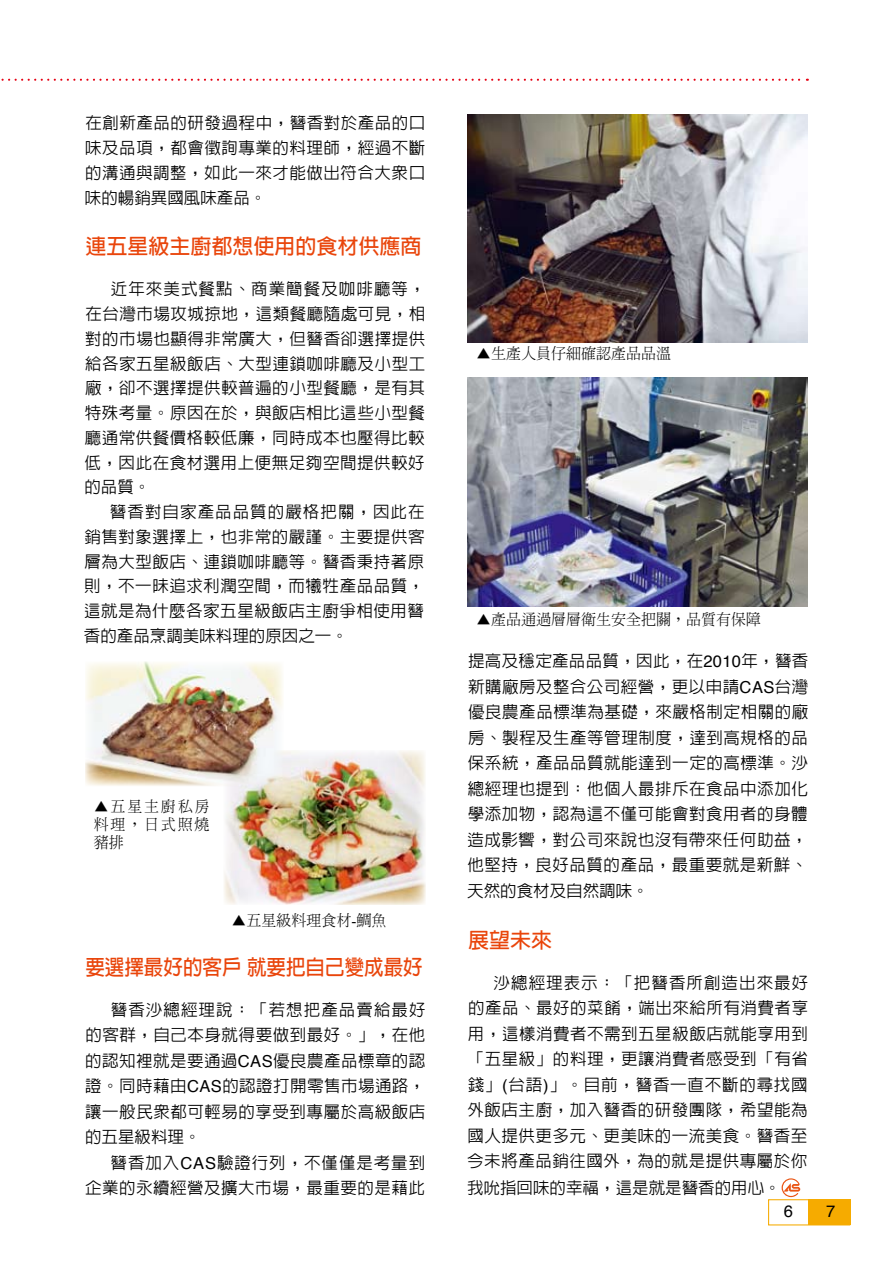
<style>
.page{position:relative;width:893px;height:1263px;background:#fff}
.page>*{position:absolute;margin:0;border:0;box-sizing:border-box;transform-origin:0 0}
.t1{font:700 21px "Lin Gothic";color:#e9450b}
.t2{font:700 21px "Lin Gothic";color:#e9450b;scale:.93 1}
.t3{font:500 16.5px/24.8px "Lin Gothic";letter-spacing:.03em;color:#000;text-align:justify}
.t4{font:16.5px "Helvetica";color:#000}
.t5{font:300 15px/18px "Inn Ming";color:#000;text-align:justify}
.s1{font-family:"Times New Roman";font-weight:400}
.s2{font-family:"Helvetica";font-weight:400}
</style>
<div class="page">
<div style="left:808px;top:1200px;width:42px;height:25px;background:#f6ab00"></div>
<div style="left:768px;top:1199px;width:82px;height:26px;border:1px solid #f6ab00"></div>
<svg style="left:782px;top:1178px;width:18px;height:19px"></svg>
<img style="left:467px;top:378px;width:341px;height:228px">
<img style="left:468px;top:115px;width:339px;height:227px">
<img style="left:224px;top:750px;width:202px;height:155px">
<img style="left:85px;top:662px;width:199px;height:124px">
<svg style="left:1px;top:79px;width:807px;height:2px"></svg>
<p class="t3" style="left:85px;top:111px;width:342px">在創新產品的研發過程中，簪香對於產品的口味及品項，都會徵詢專業的料理師，經過不斷的溝通與調整，如此一來才能做出符合大眾口味的暢銷異國風味產品。</p>
<p class="t1" style="left:85px;top:236px;width:337px">連五星級主廚都想使用的食材供應商</p>
<p class="t3" style="left:84px;top:277px;width:343px;text-indent:26px">近年來美式餐點、商業簡餐及咖啡廳等，在台灣市場攻城掠地，這類餐廳隨處可見，相對的市場也顯得非常廣大，但簪香卻選擇提供給各家五星級飯店、大型連鎖咖啡廳及小型工廠，卻不選擇提供較普遍的小型餐廳，是有其特殊考量。原因在於，與飯店相比這些小型餐廳通常供餐價格較低廉，同時成本也壓得比較低，因此在食材選用上便無足夠空間提供較好的品質。</p>
<p class="t3" style="left:84px;top:499px;width:342px;text-indent:26px">簪香對自家產品品質的嚴格把關，因此在銷售對象選擇上，也非常的嚴謹。主要提供客層為大型飯店、連鎖咖啡廳等。簪香秉持著原則，不一昧追求利潤空間，而犧牲產品品質，這就是為什麼各家五星級飯店主廚爭相使用簪香的產品烹調美味料理的原因之一。</p>
<p class="t5" style="left:94px;top:797px;width:117px">▲五星主廚私房料理，日式照燒豬排</p>
<p class="t5" style="left:232px;top:911px;width:156px">▲五星級料理食材<span class="s1">-</span>鯛魚</p>
<p class="t2" style="left:85px;top:957px;width:364px">要選擇最好的客戶就要把自己變成最好</p>
<p class="t3" style="left:85px;top:997px;width:342px;line-height:25.5px;text-indent:26px">簪香沙總經理說：「若想把產品賣給最好的客群，自己本身就得要做到最好。」，在他的認知裡就是要通過<span class="s2">CAS</span>優良農產品標章的認證。同時藉由<span class="s2">CAS</span>的認證打開零售市場通路，讓一般民眾都可輕易的享受到專屬於高級飯店的五星級料理。</p>
<p class="t3" style="left:85px;top:1150px;width:342px;line-height:25.5px;text-align:right">簪香加入<span class="s2">CAS</span>驗證行列，不僅僅是考量到<br>企業的永續經營及擴大市場，最重要的是藉此</p>
<p class="t5" style="left:476px;top:345px;width:196px">▲生產人員仔細確認產品品溫</p>
<p class="t5" style="left:476px;top:610px;width:286px">▲產品通過層層衛生安全把關，品質有保障</p>
<p class="t3" style="left:467px;top:648px;width:343px;line-height:25.5px">提高及穩定產品品質，因此，在<span class="s2">2010</span>年，簪香新購廠房及整合公司經營，更以申請<span class="s2">CAS</span>台灣優良農產品標準為基礎，來嚴格制定相關的廠房、製程及生產等管理制度，達到高規格的品保系統，產品品質就能達到一定的高標準。沙總經理也提到：他個人最排斥在食品中添加化學添加物，認為這不僅可能會對食用者的身體造成影響，對公司來說也沒有帶來任何助益，他堅持，良好品質的產品，最重要就是新鮮、天然的食材及自然調味。</p>
<p class="t1" style="left:468px;top:929px;width:85px">展望未來</p>
<p class="t3" style="left:467px;top:970px;width:343px;line-height:25.7px;text-indent:26px">沙總經理表示：「把簪香所創造出來最好的產品、最好的菜餚，端出來給所有消費者享用，這樣消費者不需到五星級飯店就能享用到「五星級」的料理，更讓消費者感受到「有省錢」<span class="s2">(</span>台語<span class="s2">)</span>」。目前，簪香一直不斷的尋找國外飯店主廚，加入簪香的研發團隊，希望能為國人提供更多元、更美味的一流美食。簪香至今未將產品銷往國外，為的就是提供專屬於你我吮指回味的幸福，這是就是簪香的用心。</p>
<p class="t4" style="left:784px;top:1198px;width:11px">6</p>
<p class="t4" style="left:826px;top:1198px;width:11px">7</p>
</div>
